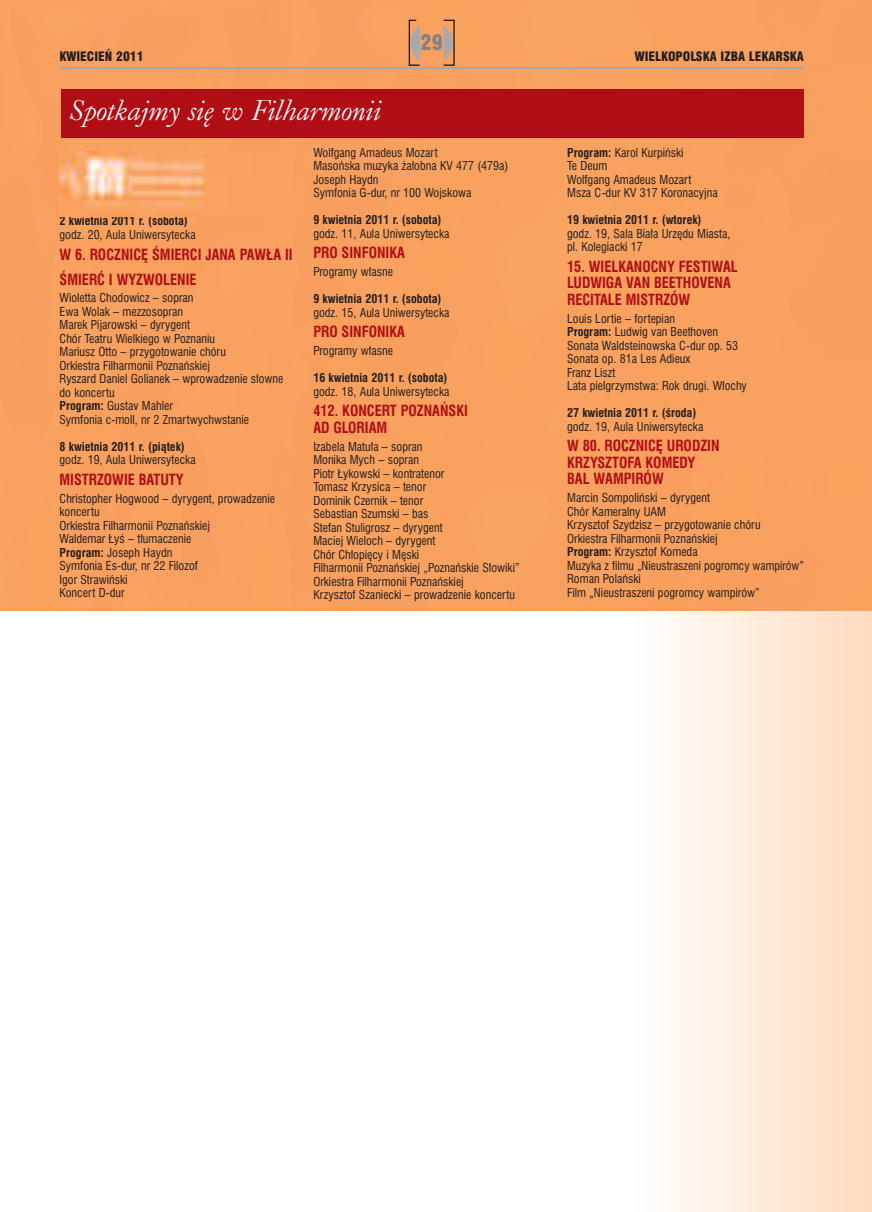
<style>
.page{position:relative;width:872px;height:1212px;background:#fff}
.page>*{position:absolute;margin:0;border:0;box-sizing:border-box;transform-origin:0 0}
.t1{font:italic 31.5px "Caslon Old Face EU";color:#fff}
.t2{font:21px "Swis 721 Blk Cn EU";color:#808285}
.t3{font:700 15px/16.5px "Swis 721 Cn EU";color:#b00d15;scale:.95 1}
.t4{font:12.75px "Swis 721 Blk Cn EU";color:#231f20}
.t5{font:12px/13.5px "Swis 721 Cn EU";color:#231f20}
.t6{font:700 12px "Swis 721 Cn EU";color:#231f20}
.s1{font-weight:700}
</style>
<div class="page">
<div style="left:634px;top:0;width:238px;height:1212px;background:linear-gradient(to right,#fefefd,#fddbbf)"></div>
<div style="left:0;top:0;width:293px;height:611px;background:#f8a15f"></div>
<div style="left:293px;top:0;width:579px;height:611px;background:#f8a15f"></div>
<div style="left:61px;top:89px;width:743px;height:49px;background:#b00d15"></div>
<img style="left:60px;top:152px;width:225px;height:64px">
<svg style="left:443px;top:25px;width:10px;height:35px"></svg>
<svg style="left:408px;top:19px;width:13px;height:48px"></svg>
<hr style="left:60px;top:67px;width:744px;height:2px;background:#a8a9ad">
<h2 class="t2" style="left:420px;top:30px;width:24px">29</h2>
<p class="t4" style="left:60px;top:48px;width:86px">KWIECIEŃ 2011</p>
<p class="t4" style="left:634px;top:48px;width:171px">WIELKOPOLSKA IZBA LEKARSKA</p>
<h1 class="t1" style="left:70px;top:92px;width:313px">Spotkajmy się w Filharmonii</h1>
<p class="t6" style="left:60px;top:214px;width:130px">2 kwietnia 2011 r. (sobota)</p>
<p class="t5" style="left:60px;top:228px;width:138px">godz. 20, Aula Uniwersytecka</p>
<p class="t3" style="left:60px;top:242px;width:247px;line-height:25px">W 6. ROCZNICĘ ŚMIERCI JANA PAWŁA II<br>ŚMIERĆ I WYZWOLENIE</p>
<p class="t5" style="left:60px;top:291px;width:225px">Wioletta Chodowicz – sopran<br>Ewa Wolak – mezzosopran<br>Marek Pijarowski – dyrygent<br>Chór Teatru Wielkiego w Poznaniu<br>Mariusz Otto – przygotowanie chóru<br>Orkiestra Filharmonii Poznańskiej<br>Ryszard Daniel Golianek – wprowadzenie słowne do koncertu<br><span class="s1">Program:</span> Gustav Mahler<br>Symfonia c-moll, nr 2 Zmartwychwstanie</p>
<p class="t6" style="left:60px;top:439px;width:127px">8 kwietnia 2011 r. (piątek)</p>
<p class="t5" style="left:60px;top:453px;width:138px">godz. 19, Aula Uniwersytecka</p>
<p class="t3" style="left:60px;top:472px;width:132px">MISTRZOWIE BATUTY</p>
<p class="t5" style="left:60px;top:492px;width:217px">Christopher Hogwood – dyrygent, prowadzenie koncertu<br>Orkiestra Filharmonii Poznańskiej<br>Waldemar Łyś – tłumaczenie<br><span class="s1">Program:</span> Joseph Haydn<br>Symfonia Es-dur, nr 22 Filozof<br>Igor Strawiński<br>Koncert D-dur</p>
<p class="t5" style="left:313px;top:145px;width:196px">Wolfgang Amadeus Mozart<br>Masońska muzyka żałobna KV 477 (479a)<br>Joseph Haydn<br>Symfonia G-dur, nr 100 Wojskowa</p>
<p class="t6" style="left:313px;top:212px;width:130px">9 kwietnia 2011 r. (sobota)</p>
<p class="t5" style="left:313px;top:226px;width:138px">godz. 11, Aula Uniwersytecka</p>
<p class="t3" style="left:313px;top:245px;width:98px">PRO SINFONIKA</p>
<p class="t5" style="left:313px;top:265px;width:81px">Programy własne</p>
<p class="t6" style="left:313px;top:291px;width:130px">9 kwietnia 2011 r. (sobota)</p>
<p class="t5" style="left:313px;top:305px;width:138px">godz. 15, Aula Uniwersytecka</p>
<p class="t3" style="left:313px;top:324px;width:98px">PRO SINFONIKA</p>
<p class="t5" style="left:313px;top:344px;width:81px">Programy własne</p>
<p class="t6" style="left:313px;top:370px;width:136px">16 kwietnia 2011 r. (sobota)</p>
<p class="t5" style="left:313px;top:384px;width:138px">godz. 18, Aula Uniwersytecka</p>
<p class="t3" style="left:313px;top:403px;width:164px">412. KONCERT POZNAŃSKI<br>AD GLORIAM</p>
<p class="t5" style="left:313px;top:439px;width:208px">Izabela Matuła – sopran<br>Monika Mych – sopran<br>Piotr Łykowski – kontratenor<br>Tomasz Krzysica – tenor<br>Dominik Czernik – tenor<br>Sebastian Szumski – bas<br>Stefan Stuligrosz – dyrygent<br>Maciej Wieloch – dyrygent<br>Chór Chłopięcy i Męski<br>Filharmonii Poznańskiej „Poznańskie Słowiki”<br>Orkiestra Filharmonii Poznańskiej<br>Krzysztof Szaniecki – prowadzenie koncertu</p>
<p class="t5" style="left:567px;top:145px;width:152px"><span class="s1">Program:</span> Karol Kurpiński<br>Te Deum<br>Wolfgang Amadeus Mozart<br>Msza C-dur KV 317 Koronacyjna</p>
<p class="t6" style="left:567px;top:212px;width:136px">19 kwietnia 2011 r. (wtorek)</p>
<p class="t5" style="left:567px;top:226px;width:165px">godz. 19, Sala Biała Urzędu Miasta, pl. Kolegiacki 17</p>
<p class="t3" style="left:567px;top:259px;width:181px">15. WIELKANOCNY FESTIWAL<br>LUDWIGA VAN BEETHOVENA<br>RECITALE MISTRZÓW</p>
<p class="t5" style="left:567px;top:311px;width:181px">Louis Lortie – fortepian<br><span class="s1">Program:</span> Ludwig van Beethoven<br>Sonata Waldsteinowska C-dur op. 53<br>Sonata op. 81a Les Adieux<br>Franz Liszt<br>Lata pielgrzymstwa: Rok drugi. Włochy</p>
<p class="t6" style="left:567px;top:405px;width:131px">27 kwietnia 2011 r. (środa)</p>
<p class="t5" style="left:567px;top:419px;width:138px">godz. 19, Aula Uniwersytecka</p>
<p class="t3" style="left:567px;top:438px;width:162px">W 80. ROCZNICĘ URODZIN<br>KRZYSZTOFA KOMEDY<br>BAL WAMPIRÓW</p>
<p class="t5" style="left:567px;top:491px;width:238px">Marcin Sompoliński – dyrygent<br>Chór Kameralny UAM<br>Krzysztof Szydzisz – przygotowanie chóru<br>Orkiestra Filharmonii Poznańskiej<br><span class="s1">Program:</span> Krzysztof Komeda<br>Muzyka z filmu „Nieustraszeni pogromcy wampirów”<br>Roman Polański<br>Film „Nieustraszeni pogromcy wampirów”</p>
</div>
